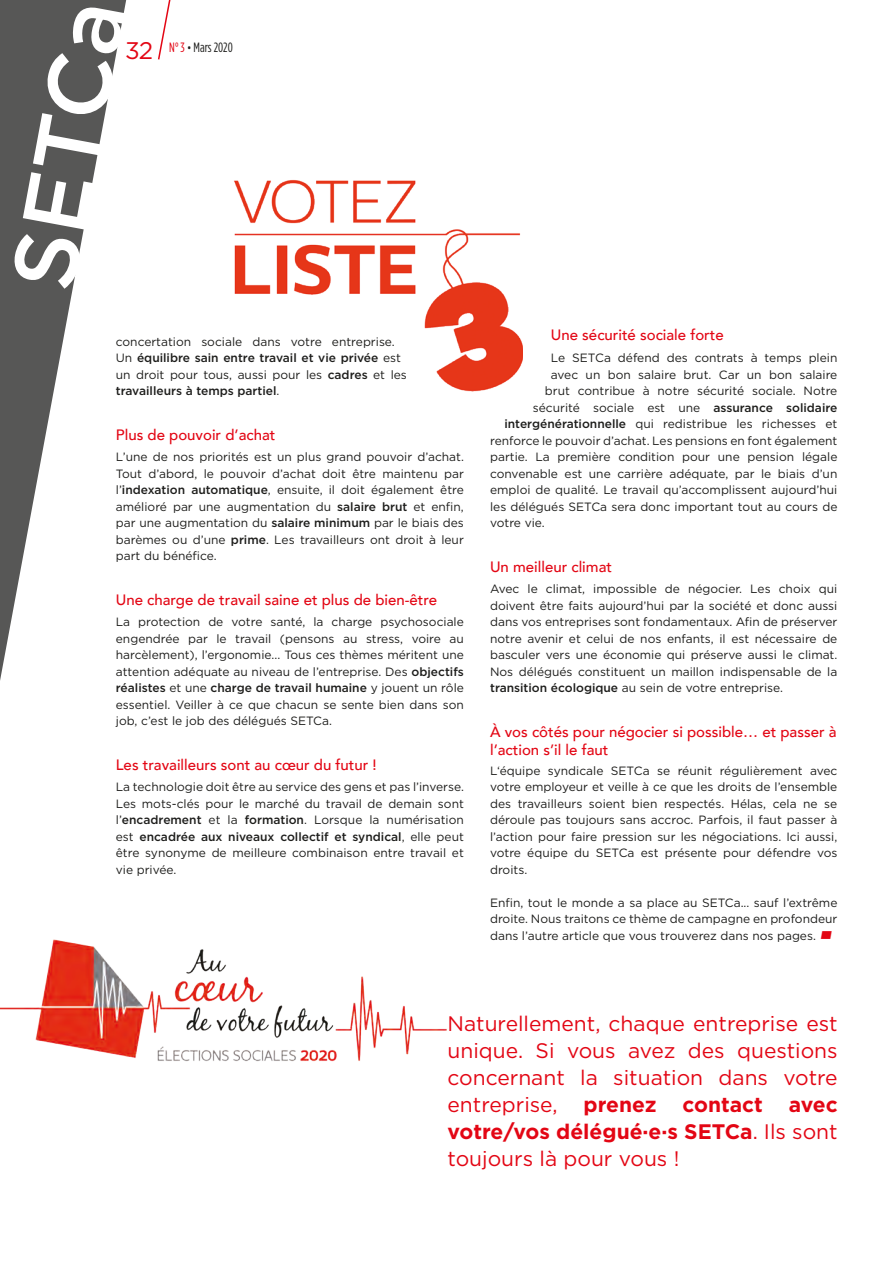
<style>
.page{position:relative;width:893px;height:1263px;background:#fff}
.page>*{position:absolute;margin:0;border:0;box-sizing:border-box;transform-origin:0 0}
.t1{font:500 90px "Gotham";color:#fff}
.t2{font:21px/27px "Gotham";color:#e30614;text-align:justify}
.t3{font:500 15px/18px "Avenir";color:#e30614}
.t4{font:13.5px "Gotham Condensed";color:#1d1d1b}
.t5{font:12px/16.5px "Gotham";color:#1d1d1b;text-align:justify}
.s1{font-family:"Gotham";font-size:24px;color:#e30614}
.s2{color:#e30614}
.s3{font-size:12.15px}
.s4{font-weight:500}
.s5{font-weight:700}
</style>
<div class="page">
<img style="left:234px;top:180px;width:289px;height:212px">
<img style="left:0;top:939px;width:447px;height:123px">
<svg style="left:0;top:0;width:127px;height:681px"></svg>
<svg style="left:158px;top:0;width:13px;height:60px"></svg>
<h1 class="t1" style="left:-16px;top:279px;width:293px;rotate:-80deg">SETCa</h1>
<p class="t4" style="left:125px;top:40px;width:109px"><span class="s1">32</span> <span class="s2">N° 3</span> <span class="s3">•</span> Mars 2020</p>
<p class="t5" style="left:116px;top:333px;width:293px;text-align:left">concertation sociale dans votre entreprise.<br>Un <span class="s4">équilibre sain entre travail et vie privée</span> est un droit pour tous, aussi pour les <span class="s4">cadres</span> et les <span class="s4">travailleurs à temps partiel</span>.</p>
<p class="t3" style="left:116px;top:424px;width:161px">Plus de pouvoir d’achat</p>
<p class="t5" style="left:116px;top:448px;width:350px">L’une de nos priorités est un plus grand pouvoir d’achat.<br>Tout d’abord, le pouvoir d’achat doit être maintenu par l’<span class="s4">indexation automatique</span>, ensuite, il doit également être amélioré par une augmentation du <span class="s4">salaire brut</span> et enfin, par une augmentation du <span class="s4">salaire minimum</span> par le biais des barèmes ou d’une <span class="s4">prime</span>. Les travailleurs ont droit à leur part du bénéfice.</p>
<p class="t3" style="left:116px;top:589px;width:323px">Une charge de travail saine et plus de bien-être</p>
<p class="t5" style="left:116px;top:613px;width:350px">La protection de votre santé, la charge psychosociale engendrée par le travail (pensons au stress, voire au harcèlement), l’ergonomie... Tous ces thèmes méritent une attention adéquate au niveau de l’entreprise. Des <span class="s4">objectifs réalistes</span> et une <span class="s4">charge de travail humaine</span> y jouent un rôle essentiel. Veiller à ce que chacun se sente bien dans son job, c’est le job des délégués SETCa.</p>
<p class="t3" style="left:116px;top:754px;width:262px">Les travailleurs sont au cœur du futur !</p>
<p class="t5" style="left:116px;top:778px;width:350px">La technologie doit être au service des gens et pas l’inverse.<br>Les mots-clés pour le marché du travail de demain sont l’<span class="s4">encadrement</span> et la <span class="s4">formation</span>. Lorsque la numérisation est <span class="s4">encadrée aux niveaux collectif et syndical</span>, elle peut être synonyme de meilleure combinaison entre travail et vie privée.</p>
<p class="t3" style="left:551px;top:325px;width:174px">Une sécurité sociale forte</p>
<p class="t5" style="left:551px;top:349px;width:288px">Le SETCa défend des contrats à temps plein</p>
<p class="t5" style="left:551px;top:366px;width:288px">avec un bon salaire brut. Car un bon salaire</p>
<p class="t5" style="left:545px;top:382px;width:294px">brut contribue à notre sécurité sociale. Notre</p>
<p class="t5" style="left:533px;top:399px;width:306px">sécurité sociale est une <span class="s4">assurance solidaire</span></p>
<p class="t5" style="left:504px;top:415px;width:335px"><span class="s4">intergénérationnelle</span> qui redistribue les richesses et</p>
<p class="t5" style="left:490px;top:432px;width:349px">renforce le pouvoir d’achat. Les pensions en font également</p>
<p class="t5" style="left:490px;top:448px;width:349px">partie. La première condition pour une pension légale</p>
<p class="t5" style="left:490px;top:465px;width:349px">convenable est une carrière adéquate, par le biais d’un</p>
<p class="t5" style="left:490px;top:481px;width:349px">emploi de qualité. Le travail qu’accomplissent aujourd’hui</p>
<p class="t5" style="left:490px;top:498px;width:349px">les délégués SETCa sera donc important tout au cours de</p>
<p class="t5" style="left:490px;top:514px;width:56px">votre vie.</p>
<p class="t3" style="left:490px;top:556px;width:123px">Un meilleur climat</p>
<p class="t5" style="left:490px;top:580px;width:349px">Avec le climat, impossible de négocier. Les choix qui doivent être faits aujourd’hui par la société et donc aussi dans vos entreprises sont fondamentaux. Afin de préserver notre avenir et celui de nos enfants, il est nécessaire de basculer vers une économie qui préserve aussi le climat.<br>Nos délégués constituent un maillon indispensable de la <span class="s4">transition écologique</span> au sein de votre entreprise.</p>
<p class="t3" style="left:490px;top:721px;width:348px">À vos côtés pour négocier si possible… et passer à l’action s’il le faut</p>
<p class="t5" style="left:490px;top:762px;width:349px">L‘équipe syndicale SETCa se réunit régulièrement avec votre employeur et veille à ce que les droits de l’ensemble des travailleurs soient bien respectés. Hélas, cela ne se déroule pas toujours sans accroc. Parfois, il faut passer à l’action pour faire pression sur les négociations. Ici aussi, votre équipe du SETCa est présente pour défendre vos droits.</p>
<p class="t5" style="left:490px;top:894px;width:349px">Enfin, tout le monde a sa place au SETCa... sauf l’extrême droite. Nous traitons ce thème de campagne en profondeur dans l’autre article que vous trouverez dans nos pages. <span class="s2">■</span></p>
<h2 class="t2" style="left:448px;top:1009px;width:392px">Naturellement, chaque entreprise est unique. Si vous avez des questions concernant la situation dans votre entreprise, <span class="s5">prenez contact avec votre/vos délégué·e·s SETCa</span>. Ils sont toujours là pour vous !</h2>
</div>
